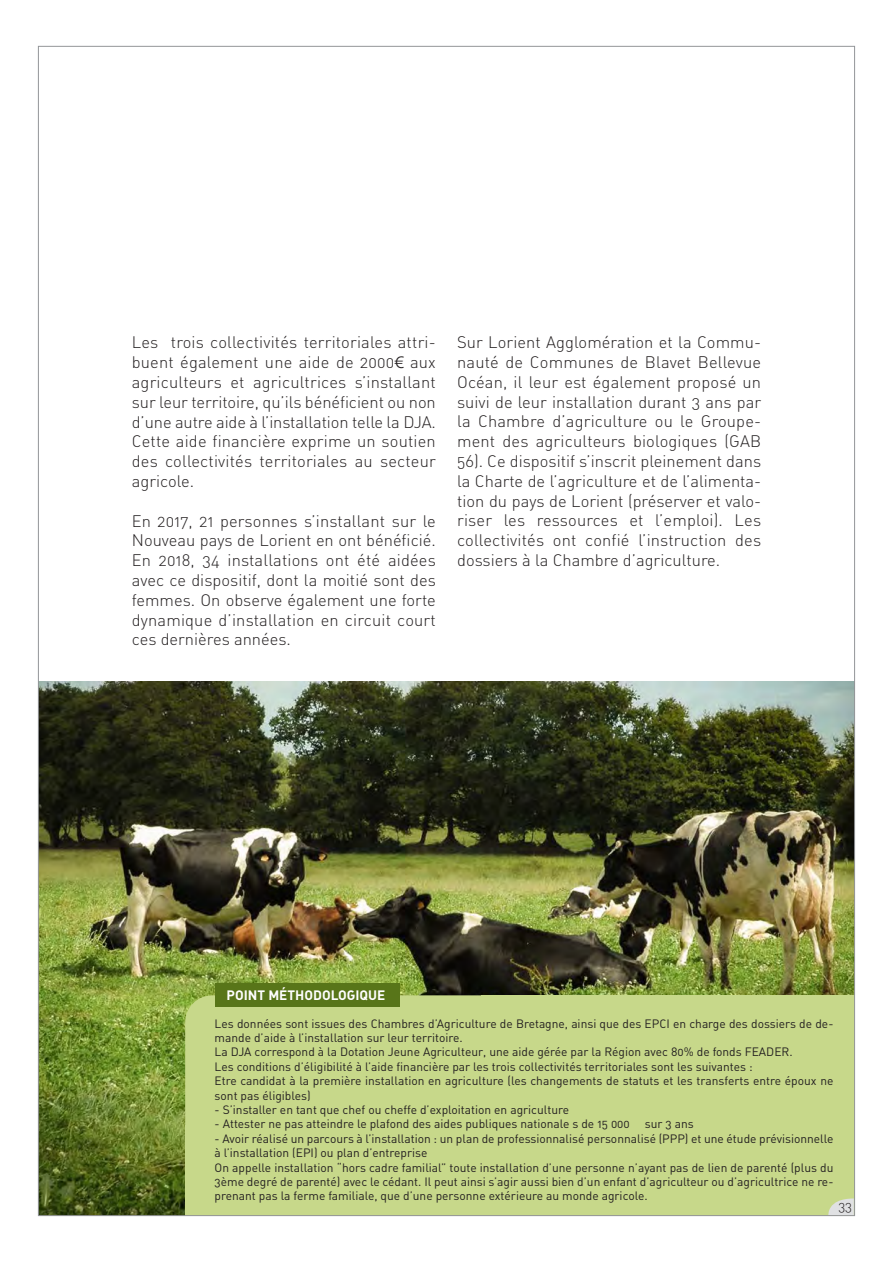
<style>
.page{position:relative;width:893px;height:1263px;background:#fff}
.page>*{position:absolute;margin:0;border:0;box-sizing:border-box;transform-origin:0 0}
.t1{font:16.5px/19.8px "DIN Light Alternate";letter-spacing:.01em;color:#231f20;text-align:justify}
.t2{font:13.5px "DIN Bold Alternate";color:#fff}
.t3{font:13.5px "DIN Light Alternate";color:#231f20}
.t4{font:12px/14.4px "DIN Regular Alternate";color:#231f20}
.s1{font-family:"Frutiger";font-weight:300}
</style>
<div class="page">
<img style="left:40px;top:681px;width:813px;height:533px">
<div style="left:185px;top:995px;width:670px;height:221px;background:#c7d88a;border-radius:27px"></div>
<div style="left:482px;top:995px;width:373px;height:221px;background:#c7d88a"></div>
<div style="left:185px;top:1125px;width:419px;height:91px;background:#c7d88a"></div>
<svg style="left:828px;top:1198px;width:25px;height:16px"></svg>
<div style="left:215px;top:983px;width:185px;height:24px;background:#587519"></div>
<p class="t1" style="left:132px;top:334px;width:306px">Les trois collectivités territoriales attri&shy;buent également une aide de 2000<span class="s1">€</span> aux agriculteurs et agricultrices s’installant sur leur territoire, qu’ils bénéficient ou non d’une autre aide à l’installation telle la DJA.<br>Cette aide financière exprime un soutien des collectivités territoriales au secteur agricole.</p>
<p class="t1" style="left:132px;top:513px;width:306px">En 2017, 21 personnes s’installant sur le Nouveau pays de Lorient en ont bénéficié.<br>En 2018, 34 installations ont été aidées avec ce dispositif, dont la moitié sont des femmes. On observe également une forte dynamique d’installation en circuit court ces dernières années.</p>
<p class="t1" style="left:457px;top:334px;width:306px">Sur Lorient Agglomération et la Commu&shy;nauté de Communes de Blavet Bellevue Océan, il leur est également proposé un suivi de leur installation durant 3 ans par la Chambre d’agriculture ou le Groupe&shy;ment des agriculteurs biologiques (GAB 56). Ce dispositif s’inscrit pleinement dans la Charte de l’agriculture et de l’alimenta&shy;tion du pays de Lorient (préserver et valo&shy;riser les ressources et l’emploi). Les collectivités ont confié l’instruction des dossiers à la Chambre d’agriculture.</p>
<p class="t2" style="left:227px;top:990px;width:160px">POINT MÉTHODOLOGIQUE</p>
<p class="t4" style="left:215px;top:1017px;width:620px">Les données sont issues des Chambres d’Agriculture de Bretagne, ainsi que des EPCI en charge des dossiers de de&shy;mande d’aide à l’installation sur leur territoire.</p>
<p class="t4" style="left:215px;top:1046px;width:580px">La DJA correspond à la Dotation Jeune Agriculteur, une aide gérée par la Région avec 80% de fonds FEADER.</p>
<p class="t4" style="left:215px;top:1061px;width:539px">Les conditions d’éligibilité à l’aide financière par les trois collectivités territoriales sont les suivantes :</p>
<p class="t4" style="left:215px;top:1075px;width:620px">Etre candidat à la première installation en agriculture (les changements de statuts et les transferts entre époux ne sont pas éligibles)</p>
<p class="t4" style="left:215px;top:1104px;width:356px">- S’installer en tant que chef ou cheffe d’exploitation en agriculture</p>
<p class="t4" style="left:215px;top:1118px;width:481px">- Attester ne pas atteindre le plafond des aides publiques nationale s de 15 000 sur 3 ans</p>
<p class="t4" style="left:215px;top:1133px;width:620px">- Avoir réalisé un parcours à l’installation : un plan de professionnalisé personnalisé (PPP) et une étude prévisionnelle à l’installation (EPI) ou plan d’entreprise</p>
<p class="t4" style="left:215px;top:1161px;width:620px;text-align:justify">On appelle installation “hors cadre familial” toute installation d’une personne n’ayant pas de lien de parenté (plus du 3ème degré de parenté) avec le cédant. Il peut ainsi s’agir aussi bien d’un enfant d’agriculteur ou d’agricultrice ne re&shy;prenant pas la ferme familiale, que d’une personne extérieure au monde agricole.</p>
<p class="t3" style="left:838px;top:1201px;width:15px">33</p>
</div>
